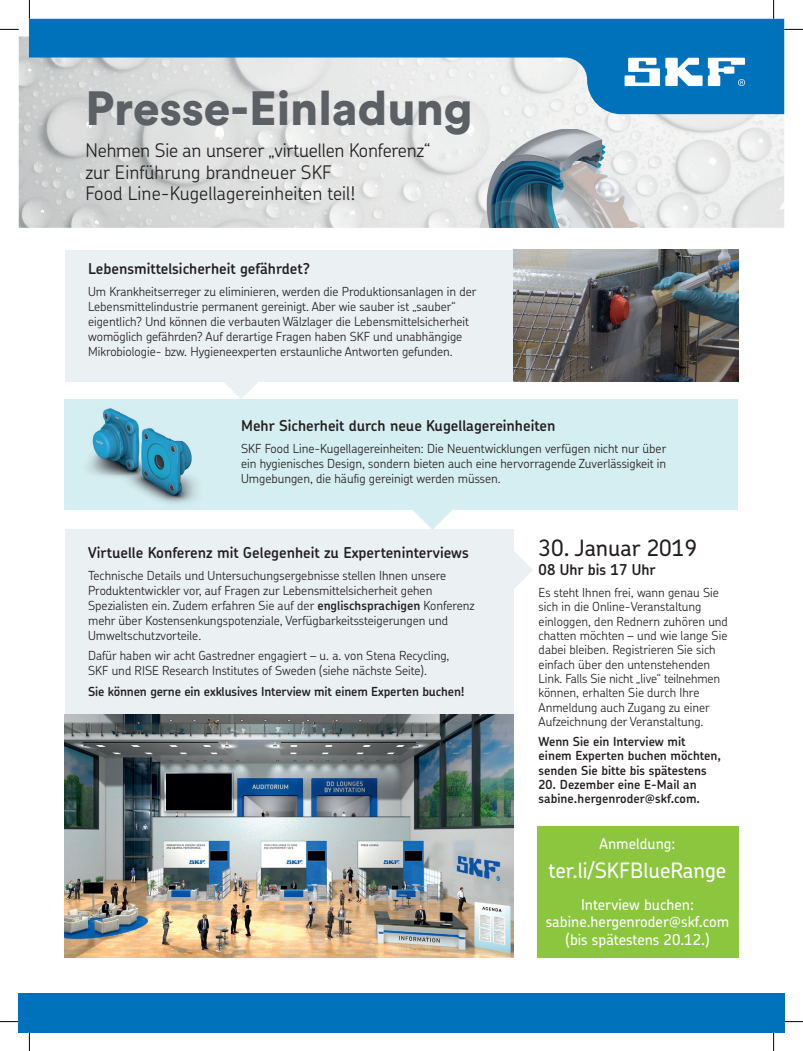
<style>
.page{position:relative;width:803px;height:1051px;background:#fff}
.page>*{position:absolute;margin:0;border:0;box-sizing:border-box;transform-origin:0 0}
.t1{font:900 47.5px "Circular Pro";color:#5c5f64}
.t2{font:500 22.5px "SKF Chevin OT";color:#231f20}
.t3{font:500 21.25px "SKF Chevin";color:#fff}
.t4{font:300 18.75px/21.2px "SKF Chevin OT";letter-spacing:-.005em;color:#231f20}
.t5{font:600 15px "SKF Chevin OT";color:#231f20}
.t6{font:500 15px/17.5px "SKF Chevin";color:#fff;text-align:center}
.t7{font:300 12.5px/15px "SKF Chevin OT";color:#231f20}
.t8{font:600 12.5px/14.4px "SKF Chevin OT";color:#231f20}
.s1{font-weight:600}
</style>
<div class="page">
<div style="left:537px;top:827px;width:201px;height:131px;background:#8bc63e"></div>
<img style="left:19px;top:36px;width:765px;height:192px">
<div style="left:65px;top:249px;width:645px;height:132px;background:#ebf0f2"></div>
<div style="left:65px;top:530px;width:448px;height:419px;background:#ebf0f2"></div>
<div style="left:65px;top:399px;width:673px;height:111px;background:#d5eef1"></div>
<svg style="left:29px;top:19px;width:755px;height:95px;background:#68a6cd"></svg>
<svg style="left:624px;top:58px;width:78px;height:28px"></svg>
<svg style="left:708px;top:58px;width:37px;height:28px"></svg>
<img style="left:65px;top:714px;width:448px;height:244px">
<img style="left:88px;top:408px;width:108px;height:96px">
<img style="left:513px;top:249px;width:225px;height:132px">
<svg style="left:210px;top:381px;width:62px;height:18px"></svg>
<svg style="left:401px;top:510px;width:62px;height:20px"></svg>
<svg style="left:513px;top:539px;width:20px;height:62px"></svg>
<img style="left:479px;top:129px;width:168px;height:99px">
<div style="left:19px;top:993px;width:765px;height:39px;background:#0072bc"></div>
<svg style="left:0;top:29px;width:19px;height:1px"></svg>
<svg style="left:784px;top:29px;width:19px;height:1px"></svg>
<svg style="left:0;top:1021px;width:19px;height:1px"></svg>
<svg style="left:784px;top:1021px;width:19px;height:1px"></svg>
<svg style="left:29px;top:0;width:1px;height:19px"></svg>
<svg style="left:29px;top:1032px;width:1px;height:19px"></svg>
<svg style="left:773px;top:0;width:1px;height:19px"></svg>
<svg style="left:773px;top:1032px;width:1px;height:19px"></svg>
<h1 class="t1" style="left:85px;top:76px;width:389px">Presse-Einladung</h1>
<h3 class="t4" style="left:85px;top:137px;width:346px">Nehmen Sie an unserer „virtuellen Konferenz“ zur Einführung brandneuer SKF<br>Food Line-Kugellagereinheiten teil!</h3>
<p class="t5" style="left:88px;top:255px;width:224px">Lebensmittelsicherheit gefährdet?</p>
<p class="t7" style="left:88px;top:282px;width:390px">Um Krankheitserreger zu eliminieren, werden die Produktionsanlagen in der Lebensmittelindustrie permanent gereinigt. Aber wie sauber ist „sauber“ eigentlich? Und können die verbauten Wälzlager die Lebensmittelsicherheit womöglich gefährden? Auf derartige Fragen haben SKF und unabhängige Mikrobiologie- bzw. Hygieneexperten erstaunliche Antworten gefunden.</p>
<p class="t5" style="left:241px;top:412px;width:316px">Mehr Sicherheit durch neue Kugellagereinheiten</p>
<p class="t7" style="left:241px;top:439px;width:427px;text-align:justify">SKF Food Line-Kugellagereinheiten: Die Neuentwicklungen verfügen nicht nur über ein hygienisches Design, sondern bieten auch eine hervorragende Zuverlässigkeit in Umgebungen, die häufig gereinigt werden müssen.</p>
<p class="t5" style="left:88px;top:538px;width:382px">Virtuelle Konferenz mit Gelegenheit zu Experteninterviews</p>
<p class="t7" style="left:88px;top:566px;width:388px">Technische Details und Untersuchungsergebnisse stellen Ihnen unsere Produktentwickler vor, auf Fragen zur Lebensmittelsicherheit gehen Spezialisten ein. Zudem erfahren Sie auf der <span class="s1">englischsprachigen</span> Konferenz mehr über Kostensenkungspotenziale, Verfügbarkeitssteigerungen und Umweltschutzvorteile.</p>
<p class="t7" style="left:88px;top:646px;width:363px">Dafür haben wir acht Gastredner engagiert – u. a. von Stena Recycling,<br>SKF und RISE Research Institutes of Sweden (siehe nächste Seite).</p>
<p class="t8" style="left:88px;top:683px;width:378px">Sie können gerne ein exklusives Interview mit einem Experten buchen!</p>
<h2 class="t2" style="left:539px;top:527px;width:160px">30. Januar 2019</h2>
<p class="t5" style="left:539px;top:556px;width:119px">08 Uhr bis 17 Uhr</p>
<p class="t7" style="left:539px;top:583px;width:191px;line-height:14.4px">Es steht Ihnen frei, wann genau Sie sich in die Online-Veranstaltung einloggen, den Rednern zuhören und chatten möchten – und wie lange Sie dabei bleiben. Registrieren Sie sich einfach über den untenstehenden Link. Falls Sie nicht „live“ teilnehmen können, erhalten Sie durch Ihre Anmeldung auch Zugang zu einer Aufzeichnung der Veranstaltung.</p>
<p class="t8" style="left:539px;top:733px;width:184px">Wenn Sie ein Interview mit einem Experten buchen möchten, senden Sie bitte bis spätestens</p>
<p class="t8" style="left:539px;top:776px;width:163px">20. Dezember eine E-Mail an sabine.hergenroder@skf.com.</p>
<p class="t6" style="left:599px;top:834px;width:77px">Anmeldung:</p>
<h3 class="t3" style="left:549px;top:856px;width:179px">ter.li/SKFBlueRange</h3>
<p class="t6" style="left:546px;top:895px;width:185px">Interview buchen: sabine.hergenroder@skf.com (bis spätestens 20.12.)</p>
</div>
